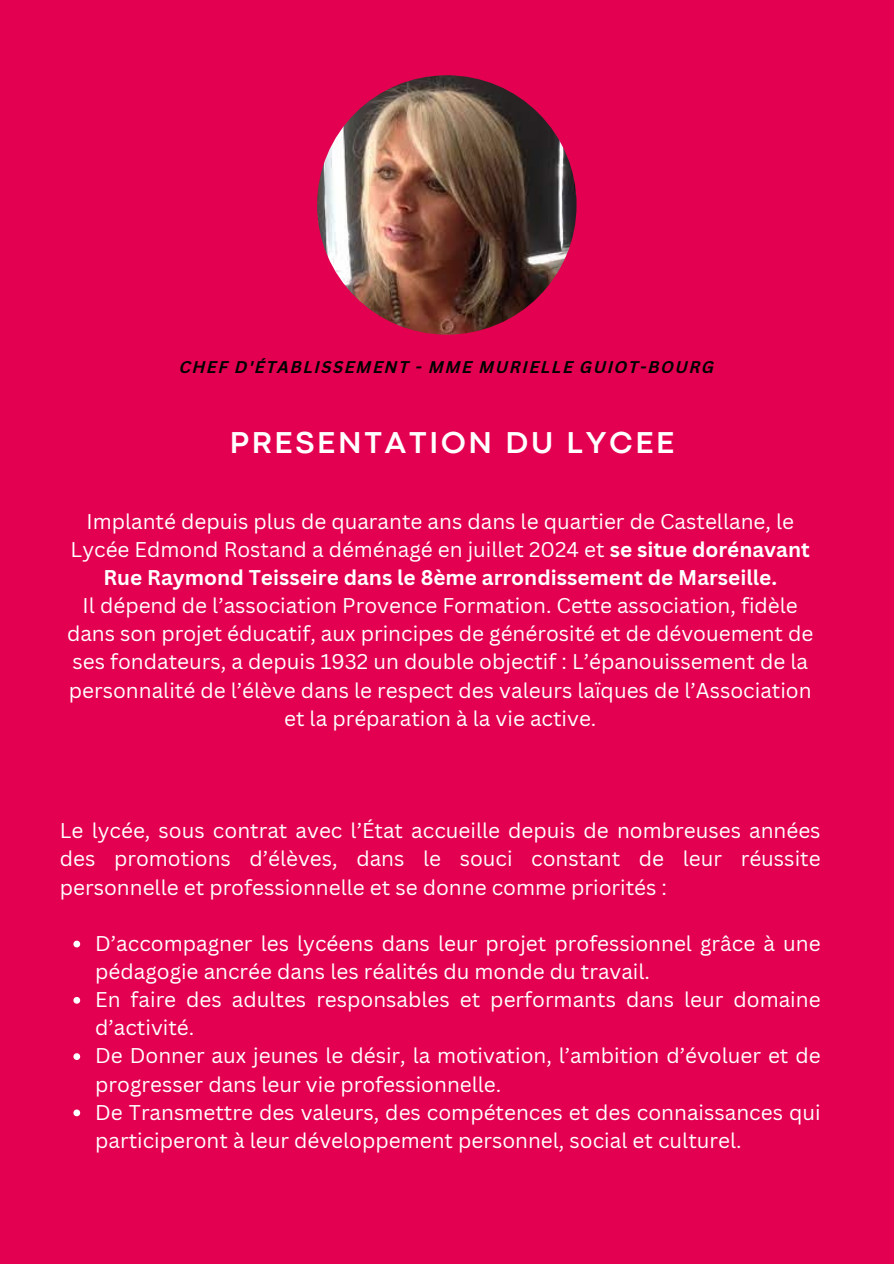
<style>
.page{position:relative;width:894px;height:1264px;background:#fff}
.page>*{position:absolute;margin:0;border:0;box-sizing:border-box;transform-origin:0 0}
.t1{font:700 31.5px "Codec Pro";letter-spacing:.09em;color:#fff}
.t2{font:20.7px/28.2px "Canva Sans";color:#fff}
.t3{font:italic 700 16.5px "Canva Sans";letter-spacing:.09em;color:#000}
.s1{font-weight:700}
</style>
<div class="page">
<div style="left:0;top:0;width:893px;height:1263px;background:#e40050"></div>
<img style="left:317px;top:75px;width:259px;height:259px;border-radius:50%">
<svg style="left:73px;top:940px;width:7px;height:7px"></svg>
<svg style="left:73px;top:997px;width:7px;height:6px"></svg>
<svg style="left:73px;top:1053px;width:7px;height:6px"></svg>
<svg style="left:73px;top:1109px;width:7px;height:7px"></svg>
<h2 class="t3" style="left:179px;top:360px;width:536px">CHEF D'ÉTABLISSEMENT - MME MURIELLE GUIOT-BOURG</h2>
<p class="t1" style="left:230px;top:431px;width:445px">PRESENTATION DU LYCEE</p>
<p class="t2" style="left:67px;top:506px;width:747px;text-align:center">Implanté depuis plus de quarante ans dans le quartier de Castellane, le Lycée Edmond Rostand a déménagé en juillet 2024 et <span class="s1">se situe dorénavant Rue Raymond Teisseire dans le 8ème arrondissement de Marseille.<br></span>Il dépend de l’association Provence Formation. Cette association, fidèle dans son projet éducatif, aux principes de générosité et de dévouement de ses fondateurs, a depuis 1932 un double objectif : L’épanouissement de la personnalité de l’élève dans le respect des valeurs laïques de l’Association et la préparation à la vie active.</p>
<h1 class="t2" style="left:60px;top:816px;width:762px;text-align:justify">Le lycée, sous contrat avec l’État accueille depuis de nombreuses années des promotions d’élèves, dans le souci constant de leur réussite personnelle et professionnelle et se donne comme priorités :</h1>
<h2 class="t2" style="left:95px;top:928px;width:726px">D’accompagner les lycéens dans leur projet professionnel grâce à une pédagogie ancrée dans les réalités du monde du travail.</h2>
<h2 class="t2" style="left:95px;top:984px;width:726px">En faire des adultes responsables et performants dans leur domaine d’activité.</h2>
<p class="t2" style="left:95px;top:1041px;width:726px">De Donner aux jeunes le désir, la motivation, l’ambition d’évoluer et de progresser dans leur vie professionnelle.</p>
<p class="t2" style="left:95px;top:1097px;width:726px">De Transmettre des valeurs, des compétences et des connaissances qui participeront à leur développement personnel, social et culturel.</p>
</div>
